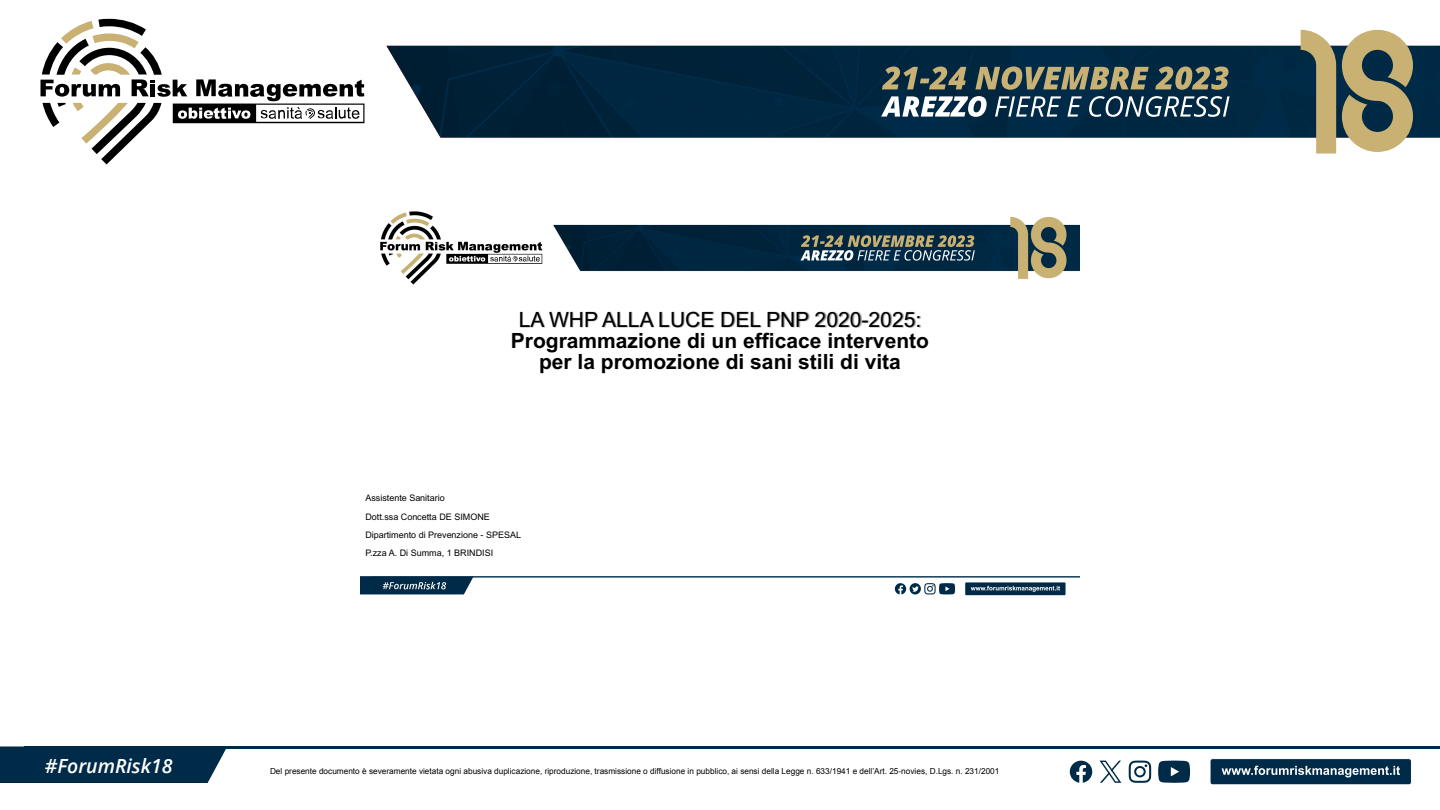
<style>
.page{position:relative;width:1440px;height:810px;background:#fff}
.page>*{position:absolute;margin:0;border:0;box-sizing:border-box;transform-origin:0 0}
.t1{font:700 21px/20.9px "Arial";color:#000;text-align:center}
.t2{font:21px "Arial";color:#000}
.t3{font:italic 600 19.5px "Open Sans";color:#fff}
.t4{font:9px/18.2px "Arial";color:#000}
.t5{font:8.25px "Arial";color:#000}
</style>
<div class="page">
<div style="left:0;top:746px;width:226px;height:37px;background:#002b48"></div>
<div style="left:1210px;top:759px;width:201px;height:26px;background:#002b48;border-radius:3px"></div>
<div style="left:1210px;top:758px;width:202px;height:27px;border:1px solid #fff;border-radius:3px"></div>
<svg style="left:1222px;top:766px;width:178px;height:11px"></svg>
<hr style="left:24px;top:746px;width:1416px;height:3px;background:#002b48">
<img style="left:386px;top:46px;width:1054px;height:92px">
<svg style="left:1342px;top:30px;width:71px;height:122px;background:#9a9575"></svg>
<svg style="left:1301px;top:30px;width:35px;height:124px;background:#929074"></svg>
<svg style="left:40px;top:19px;width:324px;height:145px"></svg>
<svg style="left:881px;top:96px;width:349px;height:21px"></svg>
<svg style="left:882px;top:66px;width:347px;height:24px;background:#656c5b"></svg>
<svg style="left:1129px;top:761px;width:22px;height:22px"></svg>
<svg style="left:1158px;top:761px;width:32px;height:22px"></svg>
<svg style="left:1070px;top:761px;width:22px;height:22px"></svg>
<svg style="left:1100px;top:761px;width:21px;height:22px"></svg>
<img style="left:360px;top:211px;width:720px;height:385px">
<img style="left:505px;top:299px;width:343px;height:47px">
<img style="left:848px;top:299px;width:7px;height:47px">
<img style="left:855px;top:299px;width:81px;height:47px">
<h1 class="t2" style="left:519px;top:305px;width:404px">LA WHP ALLA LUCE DEL PNP 2020-2025:</h1>
<h1 class="t1" style="left:511px;top:331px;width:420px">Programmazione di un efficace intervento per la promozione di sani stili di vita</h1>
<p class="t4" style="left:365px;top:489px;width:157px">Assistente Sanitario<br>Dott.ssa Concetta DE SIMONE<br>Dipartimento di Prevenzione - SPESAL<br>P.zza A. Di Summa, 1 BRINDISI</p>
<h2 class="t3" style="left:45px;top:752px;width:129px">#ForumRisk18</h2>
<p class="t5" style="left:270px;top:766px;width:731px">Del presente documento è severamente vietata ogni abusiva duplicazione, riproduzione, trasmissione o diffusione in pubblico, ai sensi della Legge n. 633/1941 e dell’Art. 25-novies, D.Lgs. n. 231/2001</p>
</div>
